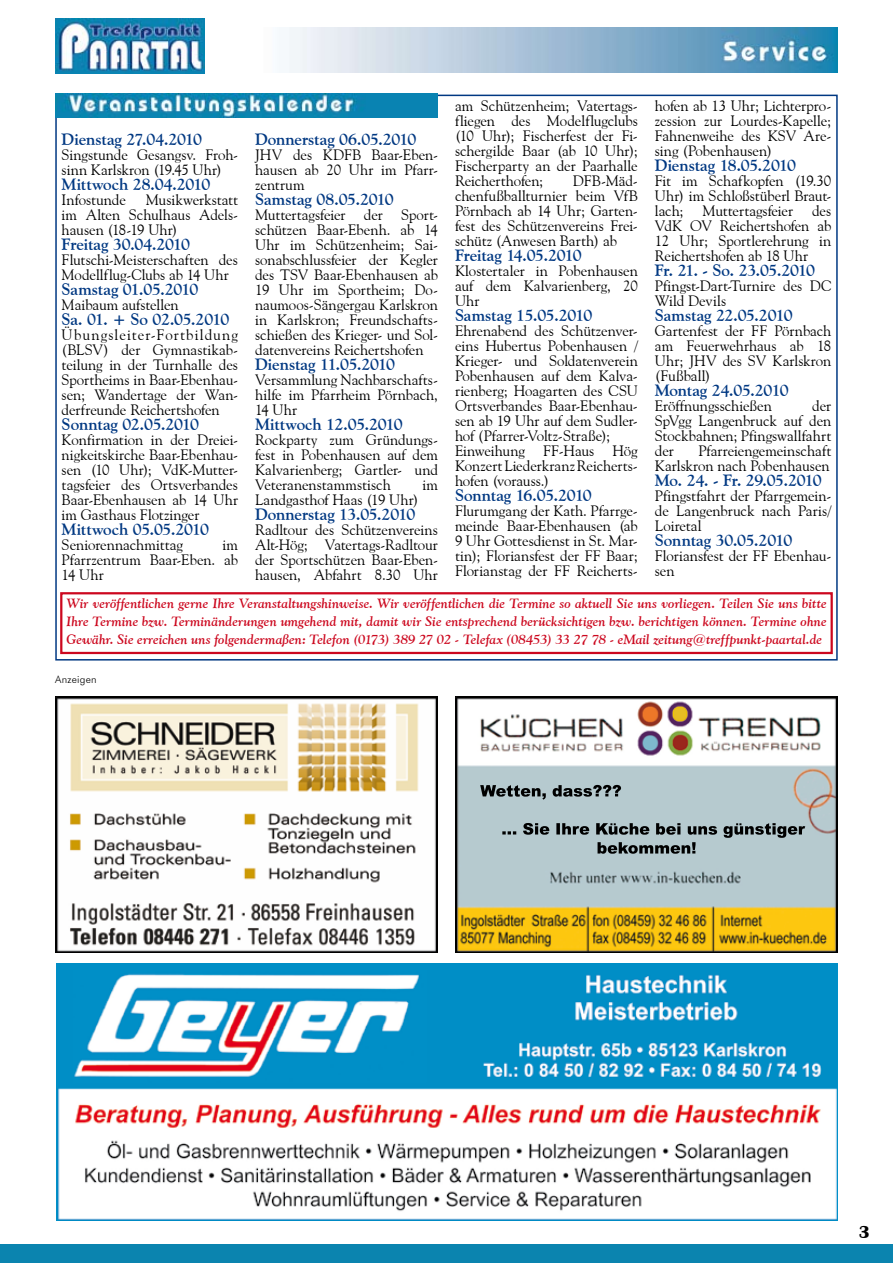
<style>
.page{position:relative;width:893px;height:1263px;background:#fff}
.page>*{position:absolute;margin:0;border:0;box-sizing:border-box;transform-origin:0 0}
.t1{font:700 16.5px "Goudy Old Style BT";letter-spacing:-.01em;color:#003882}
.t2{font:15px/15px "Goudy Old Style BT";letter-spacing:-.005em;color:#000;text-align:justify}
.t3{font:italic 700 13.5px/18px "Goudy Old Style BT";letter-spacing:.005em;color:#cc071e;text-align:justify}
.t4{font:300 10.5px "Futura BT";letter-spacing:.02em;color:#000}
</style>
<div class="page">
<img style="left:55px;top:19px;width:149px;height:54px">
<div style="left:0;top:1243px;width:893px;height:20px;background:#0b84af"></div>
<img style="left:55px;top:94px;width:383px;height:23px">
<img style="left:289px;top:28px;width:549px;height:45px">
<div style="left:60px;top:592px;width:773px;height:62px;border:2px solid #cc071e"></div>
<img style="left:455px;top:697px;width:383px;height:256px">
<img style="left:56px;top:964px;width:782px;height:256px">
<img style="left:55px;top:697px;width:383px;height:256px">
<p class="t2" style="left:455px;top:98px;width:184px">am Schützenheim; Vatertags&shy;fliegen des Modelflugclubs (10 Uhr); Fischerfest der Fi&shy;schergilde Baar (ab 10 Uhr); Fischerparty an der Paarhalle Reicherthofen;</p>
<p class="t2" style="left:655px;top:98px;width:178px">hofen ab 13 Uhr; Lichterpro&shy;zession zur Lourdes-Kapelle; Fahnenweihe des KSV Are&shy;sing (Pobenhausen)</p>
<p class="t1" style="left:655px;top:155px;width:143px">Dienstag 18.05.2010</p>
<p class="t2" style="left:655px;top:173px;width:178px">Fit im Schafkopfen (19.30<br>Uhr) im Schloßstüberl Braut&shy;lach;</p>
<p class="t1" style="left:255px;top:129px;width:163px">Donnerstag 06.05.2010</p>
<p class="t2" style="left:255px;top:147px;width:184px">JHV des KDFB Baar-Eben&shy;hausen ab 20 Uhr im Pfarr&shy;zentrum</p>
<p class="t1" style="left:255px;top:189px;width:140px">Samstag 08.05.2010</p>
<p class="t2" style="left:255px;top:207px;width:184px">Muttertagsfeier der Sport&shy;schützen Baar-Ebenh. ab 14<br>Uhr im Schützenheim; Sai&shy;sonabschlussfeier der Kegler des TSV Baar-Ebenhausen ab 19 Uhr im Sportheim; Do&shy;naumoos-Sängergau Karlskron in Karlskron; Freundschafts&shy;schießen des Krieger- und Sol&shy;datenvereins Reichertshofen</p>
<p class="t1" style="left:255px;top:354px;width:142px">Dienstag 11.05.2010</p>
<p class="t2" style="left:255px;top:372px;width:184px">Versammlung Nachbarschafts&shy;hilfe im Pfarrheim Pörnbach, 14 Uhr</p>
<p class="t1" style="left:255px;top:414px;width:149px">Mittwoch 12.05.2010</p>
<p class="t2" style="left:255px;top:432px;width:184px">Rockparty zum Gründungs&shy;fest in Pobenhausen auf dem Kalvarienberg; Gartler- und Veteranenstammstisch</p>
<p class="t1" style="left:62px;top:129px;width:142px">Dienstag 27.04.2010</p>
<p class="t2" style="left:62px;top:147px;width:178px">Singstunde Gesangsv. Froh&shy;sinn Karlskron (19.45 Uhr)</p>
<p class="t1" style="left:62px;top:174px;width:150px">Mittwoch 28.04.2010</p>
<p class="t2" style="left:62px;top:192px;width:66px">Infostunde</p>
<p class="t2" style="left:455px;top:173px;width:184px;text-indent:118px">DFB-Mäd&shy;chenfußballturnier beim VfB Pörnbach ab 14 Uhr; Garten&shy;fest des Schützenvereins Frei&shy;schütz (Anwesen Barth) ab</p>
<p class="t1" style="left:455px;top:245px;width:128px">Freitag 14.05.2010</p>
<p class="t2" style="left:455px;top:263px;width:184px">Klostertaler in Pobenhausen auf dem Kalvarienberg, 20<br>Uhr</p>
<p class="t1" style="left:455px;top:305px;width:139px">Samstag 15.05.2010</p>
<p class="t2" style="left:455px;top:323px;width:184px;text-align:left">Ehrenabend des Schützenver&shy;eins Hubertus Pobenhausen /<br>Krieger- und Soldatenverein<br>Pobenhausen auf dem Kalva&shy;rienberg; Hoagarten des CSU<br>Ortsverbandes Baar-Ebenhau&shy;sen ab 19 Uhr auf dem Sudler&shy;hof (Pfarrer-Voltz-Straße);<br>Einweihung FF-Haus Hög<br>Konzert Liederkranz Reicherts&shy;hofen (vorauss.)</p>
<p class="t1" style="left:455px;top:485px;width:138px">Sonntag 16.05.2010</p>
<p class="t2" style="left:455px;top:503px;width:184px">Flurumgang der Kath. Pfarrge&shy;meinde Baar-Ebenhausen (ab 9 Uhr Gottesdienst in St. Mar&shy;tin); Floriansfest der FF Baar; Florianstag der FF Reicherts-</p>
<p class="t2" style="left:62px;top:192px;width:178px;text-indent:84px">Musikwerkstatt im Alten Schulhaus Adels&shy;hausen (18-19 Uhr)</p>
<p class="t1" style="left:62px;top:234px;width:130px">Freitag 30.04.2010</p>
<p class="t2" style="left:62px;top:252px;width:178px">Flutschi-Meisterschaften des<br>Modellflug-Clubs ab 14 Uhr</p>
<p class="t1" style="left:62px;top:279px;width:138px">Samstag 01.05.2010</p>
<p class="t2" style="left:62px;top:297px;width:119px">Maibaum aufstellen</p>
<p class="t1" style="left:62px;top:309px;width:169px">Sa. 01. + So 02.05.2010</p>
<p class="t2" style="left:62px;top:327px;width:178px">Übungsleiter-Fortbildung (BLSV) der Gymnastikab&shy;teilung in der Turnhalle des Sportheims in Baar-Ebenhau&shy;sen; Wandertage der Wan&shy;derfreunde Reichertshofen</p>
<p class="t1" style="left:62px;top:414px;width:139px">Sonntag 02.05.2010</p>
<p class="t2" style="left:62px;top:432px;width:178px">Konfirmation in der Dreiei&shy;nigkeitskirche Baar-Ebenhau&shy;sen (10 Uhr); VdK-Mutter&shy;tagsfeier des Ortsverbandes Baar-Ebenhausen ab 14 Uhr im Gasthaus Flotzinger</p>
<p class="t1" style="left:62px;top:519px;width:149px">Mittwoch 05.05.2010</p>
<p class="t2" style="left:62px;top:537px;width:123px">Seniorennachmittag</p>
<p class="t2" style="left:655px;top:203px;width:178px;text-indent:157px">des VdK OV Reichertshofen ab 12 Uhr; Sportlerehrung in Reichertshofen ab 18 Uhr</p>
<p class="t1" style="left:655px;top:260px;width:162px">Fr. 21. - So. 23.05.2010</p>
<p class="t2" style="left:655px;top:278px;width:178px">Pfingst-Dart-Turnire des DC<br>Wild Devils</p>
<p class="t1" style="left:655px;top:305px;width:139px">Samstag 22.05.2010</p>
<p class="t2" style="left:655px;top:323px;width:178px">Gartenfest der FF Pörnbach am Feuerwehrhaus ab 18<br>Uhr; JHV des SV Karlskron (Fußball)</p>
<p class="t1" style="left:655px;top:380px;width:135px">Montag 24.05.2010</p>
<p class="t2" style="left:655px;top:398px;width:118px">Eröffnungsschießen</p>
<p class="t2" style="left:703px;top:203px;width:92px">Muttertagsfeier</p>
<p class="t2" style="left:655px;top:398px;width:178px;text-indent:157px">der SpVgg Langenbruck auf den Stockbahnen; Pfingswallfahrt der</p>
<p class="t2" style="left:655px;top:443px;width:178px;text-align:right">Pfarreiengemeinschaft<br>Karlskron nach Pobenhausen</p>
<p class="t1" style="left:655px;top:470px;width:168px">Mo. 24. - Fr. 29.05.2010</p>
<p class="t2" style="left:655px;top:488px;width:178px">Pfingstfahrt der Pfarrgemein&shy;de Langenbruck nach Paris/ Loiretal</p>
<p class="t1" style="left:655px;top:530px;width:139px">Sonntag 30.05.2010</p>
<p class="t2" style="left:655px;top:548px;width:178px">Floriansfest der FF Ebenhau&shy;sen</p>
<p class="t3" style="left:67px;top:594px;width:761px">Wir veröffentlichen gerne Ihre Veranstaltungshinweise. Wir veröffentlichen die Termine so aktuell Sie uns vorliegen. Teilen Sie uns bitte Ihre Termine bzw. Terminänderungen umgehend mit, damit wir Sie entsprechend berücksichtigen bzw. berichtigen können. Termine ohne Gewähr. Sie erreichen uns folgendermaßen: Telefon (0173) 389 27 02 - Telefax (08453) 33 27 78 - eMail zeitung@treffpunkt-paartal.de</p>
<p class="t4" style="left:55px;top:673px;width:43px">Anzeigen</p>
<p class="t2" style="left:422px;top:477px;width:17px">im</p>
<p class="t2" style="left:255px;top:492px;width:165px">Landgasthof Haas (19 Uhr)</p>
<p class="t1" style="left:255px;top:504px;width:162px">Donnerstag 13.05.2010</p>
<p class="t2" style="left:255px;top:522px;width:184px">Radltour des Schützenvereins Alt-Hög; Vatertags-Radltour der Sportschützen Baar-Eben&shy;hausen, Abfahrt 8.30 Uhr</p>
<p class="t2" style="left:62px;top:537px;width:178px;text-indent:161px">im Pfarrzentrum Baar-Eben. ab 14 Uhr</p>
</div>
